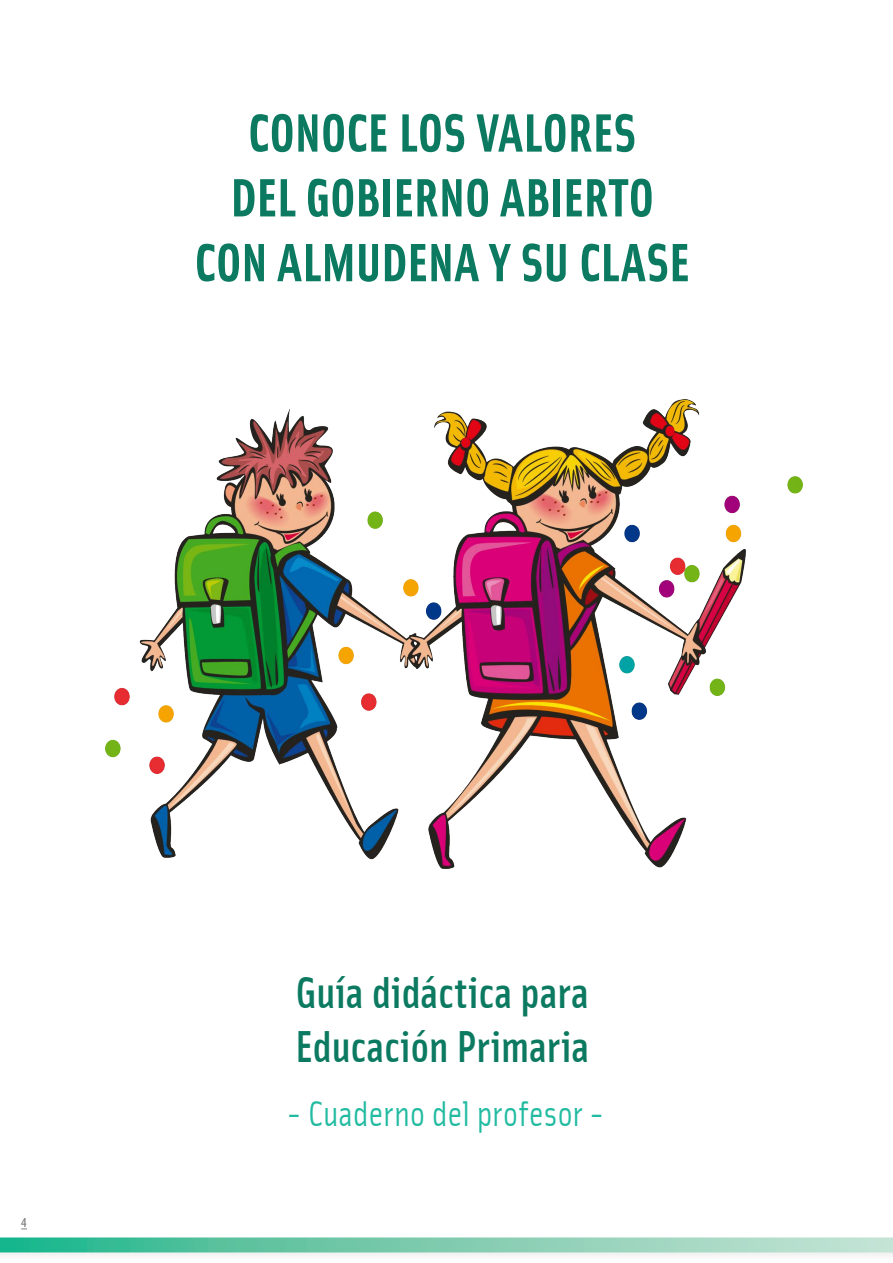
<style>
.page{position:relative;width:893px;height:1263px;background:#fff}
.page>*{position:absolute;margin:0;border:0;box-sizing:border-box;transform-origin:0 0}
.t1{font:700 54px/64.8px "Solex";letter-spacing:-.01em;color:#0b7a60;text-align:center}
.t2{font:500 45px/54px "Solex";letter-spacing:-.005em;color:#0b7a60}
.t3{font:36px "Solex";letter-spacing:-.005em;color:#22bba1}
.t4{font:500 13.5px "Solex";color:#808285}
</style>
<div class="page">
<div style="left:0;top:1237px;width:893px;height:24px;background:#231f20;opacity:.06"></div>
<svg style="left:0;top:1237px;width:893px;height:15px;background:#7ecdb2"></svg>
<img style="left:106px;top:400px;width:696px;height:468px">
<h2 class="t1" style="left:194px;top:98px;width:497px">CONOCE LOS VALORES<br>DEL GOBIERNO ABIERTO<br>CON ALMUDENA Y SU CLASE</h2>
<p class="t4" style="left:21px;top:1212px;width:7px">4</p>
<p class="t2" style="left:295px;top:963px;width:296px">Guía didáctica para<br>Educación Primaria</p>
<p class="t3" style="left:287px;top:1090px;width:319px">- Cuaderno del profesor -</p>
</div>
